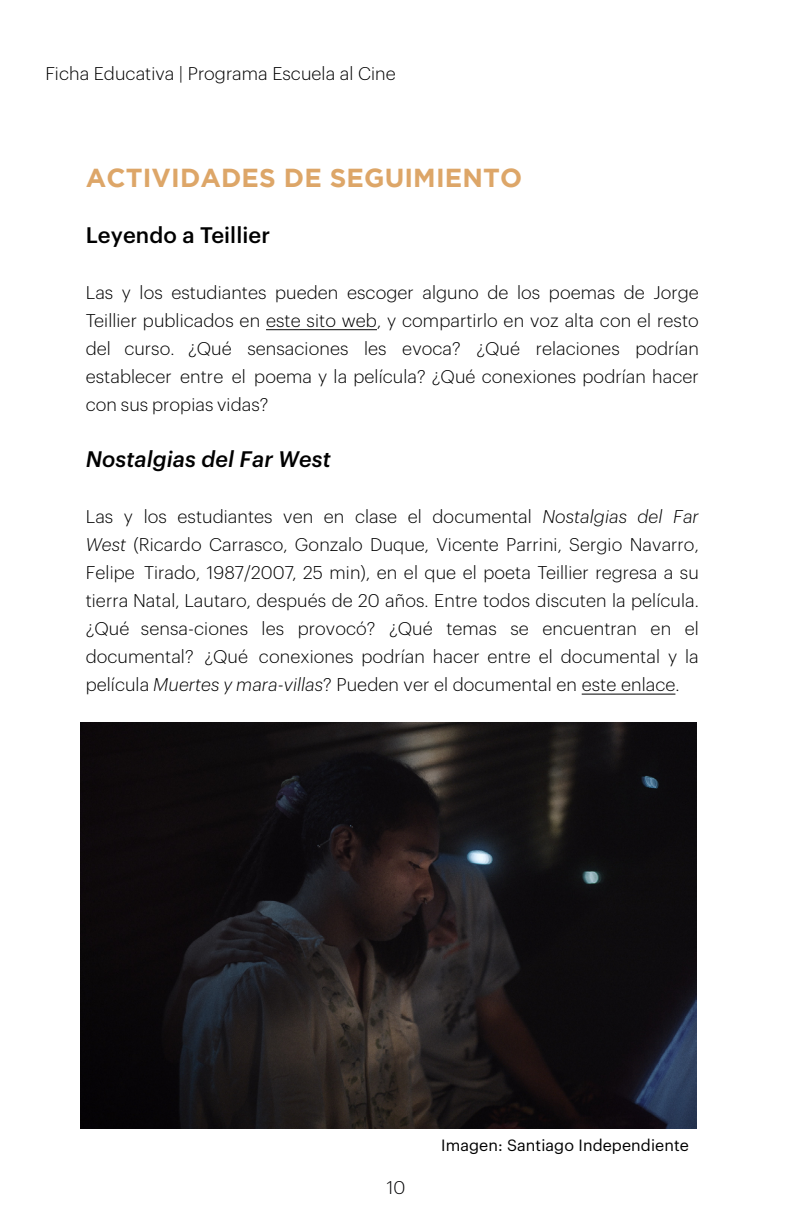
<style>
.page{position:relative;width:792px;height:1224px;background:#fff}
.page>*{position:absolute;margin:0;border:0;box-sizing:border-box;transform-origin:0 0}
.t1{font:700 26px "Gotham";letter-spacing:.005em;color:#dda668}
.t2{font:italic 500 22px "Graphik";letter-spacing:.005em;color:#000}
.t3{font:500 22px "Graphik";letter-spacing:.005em;color:#000}
.t4{font:300 18px/28px "Graphik";letter-spacing:.005em;color:#000;text-align:justify}
.t5{font:300 18px "Graphik";color:#020203}
.t6{font:16px "Graphik";letter-spacing:.005em;color:#000}
.s1{font-style:italic}
</style>
<div class="page">
<hr style="left:582px;top:694px;width:93px;height:1px;background:#000">
<hr style="left:266px;top:329px;width:111px;height:1px;background:#000">
<img style="left:80px;top:722px;width:617px;height:406px">
<p class="t4" style="left:45px;top:58px;width:352px">Ficha Educativa | Programa Escuela al Cine</p>
<h1 class="t1" style="left:86px;top:162px;width:438px">ACTIVIDADES DE SEGUIMIENTO</h1>
<p class="t3" style="left:86px;top:218px;width:186px">Leyendo a Teillier</p>
<p class="t4" style="left:86px;top:277px;width:615px">Las y los estudiantes pueden escoger alguno de los poemas de Jorge Teillier publicados en este sito web, y compartirlo en voz alta con el resto del curso. ¿Qué sensaciones les evoca? ¿Qué relaciones podrían establecer entre el poema y la película? ¿Qué conexiones podrían hacer con sus propias vidas?</p>
<p class="t2" style="left:86px;top:442px;width:246px">Nostalgias del Far West</p>
<p class="t4" style="left:86px;top:501px;width:615px">Las y los estudiantes ven en clase el documental <span class="s1">Nostalgias del Far West</span> (Ricardo Carrasco, Gonzalo Duque, Vicente Parrini, Sergio Navarro, Felipe Tirado, 1987/2007, 25 min), en el que el poeta Teillier regresa a su tierra Natal, Lautaro, después de 20 años. Entre todos discuten la película. ¿Qué sensa-ciones les provocó? ¿Qué temas se encuentran en el documental? ¿Qué conexiones podrían hacer entre el documental y la película <span class="s1">Muertes y mara-villas</span>? Pueden ver el documental en este enlace.</p>
<p class="t5" style="left:387px;top:1174px;width:20px">10</p>
<p class="t6" style="left:441px;top:1133px;width:249px">Imagen: Santiago Independiente</p>
</div>
